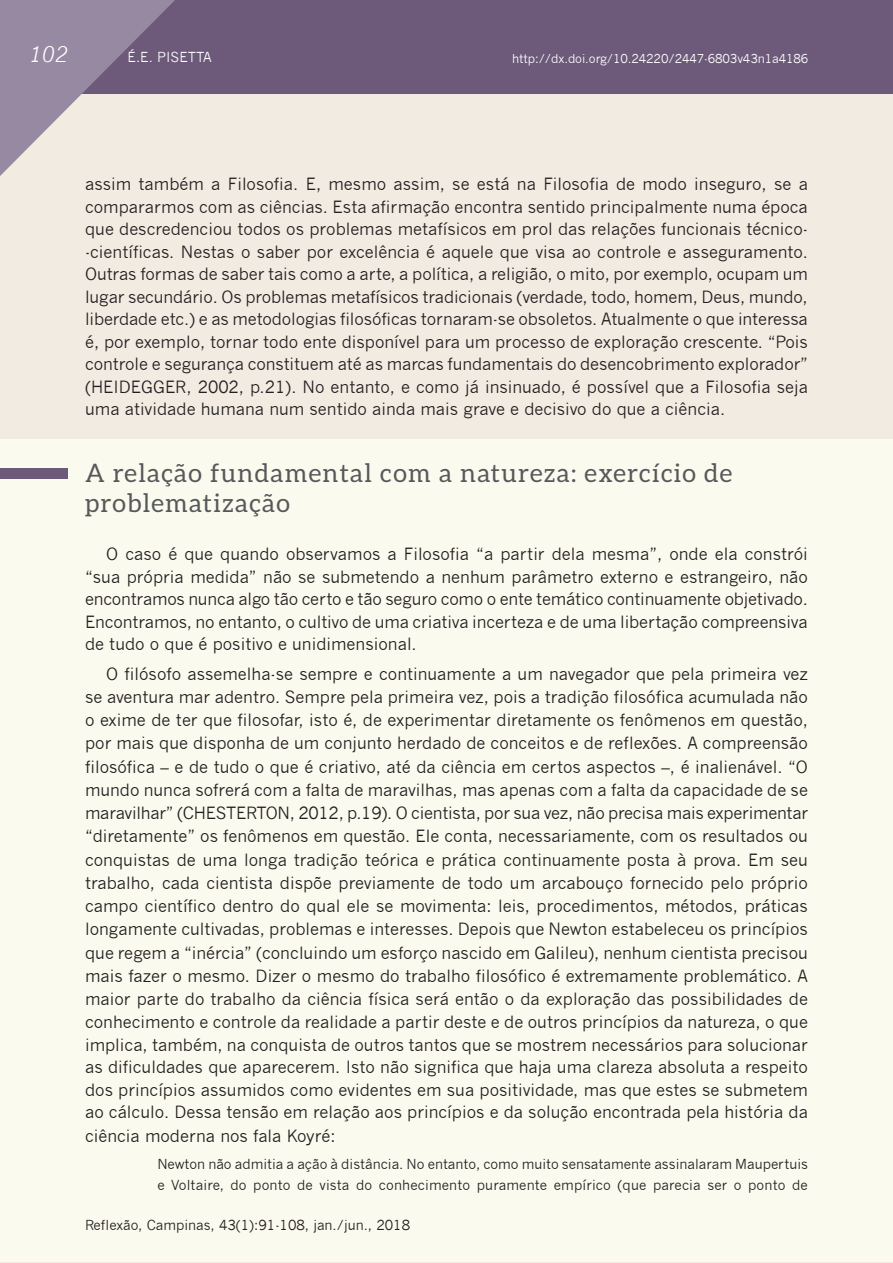
<style>
.page{position:relative;width:893px;height:1263px;background:#fff}
.page>*{position:absolute;margin:0;border:0;box-sizing:border-box;transform-origin:0 0}
.t1{font:25.5px/30.6px "Aleo";letter-spacing:.05em;color:#57585a}
.t2{font:italic 21px "News Gothic";color:#fff}
.t3{font:16.5px/23.1px "News Gothic";color:#231f20;text-align:justify}
.t4{font:13.5px/21px "News Gothic";color:#231f20}
.t5{font:13.5px "News Gothic";color:#fff}
.t6{font:12px "News Gothic";letter-spacing:-.01em;color:#fff}
</style>
<div class="page">
<div style="left:0;top:93px;width:893px;height:1170px;background:#f1ebe1"></div>
<div style="left:0;top:0;width:893px;height:93px;background:#6d597a"></div>
<svg style="left:0;top:0;width:176px;height:176px"></svg>
<div style="left:0;top:439px;width:893px;height:822px;background:#fbfaee"></div>
<hr style="left:892px;top:93px;width:1px;height:1168px;background:#fbfaee">
<div style="left:0;top:468px;width:68px;height:11px;background:#6d597a"></div>
<p class="t2" style="left:29px;top:42px;width:41px">102</p>
<p class="t5" style="left:128px;top:49px;width:86px">É.E. PISETTA</p>
<p class="t6" style="left:512px;top:51px;width:298px">http://dx.doi.org/10.24220/2447-6803v43n1a4186</p>
<p class="t3" style="left:85px;top:173px;width:724px;line-height:22.5px">assim também a Filosofia. E, mesmo assim, se está na Filosofia de modo inseguro, se a compararmos com as ciências. Esta afirmação encontra sentido principalmente numa época que descredenciou todos os problemas metafísicos em prol das relações funcionais técnico--científicas. Nestas o saber por excelência é aquele que visa ao controle e asseguramento.<br>Outras formas de saber tais como a arte, a política, a religião, o mito, por exemplo, ocupam um lugar secundário. Os problemas metafísicos tradicionais (verdade, todo, homem, Deus, mundo, liberdade etc.) e as metodologias filosóficas tornaram-se obsoletos. Atualmente o que interessa é, por exemplo, tornar todo ente disponível para um processo de exploração crescente. “Pois controle e segurança constituem até as marcas fundamentais do desencobrimento explorador” (HEIDEGGER, 2002, p.21). No entanto, e como já insinuado, é possível que a Filosofia seja uma atividade humana num sentido ainda mais grave e decisivo do que a ciência.</p>
<h1 class="t1" style="left:85px;top:457px;width:649px">A relação fundamental com a natureza: exercício de problematização</h1>
<p class="t3" style="left:85px;top:543px;width:724px;line-height:22.5px;text-indent:21px">O caso é que quando observamos a Filosofia “a partir dela mesma”, onde ela constrói “sua própria medida” não se submetendo a nenhum parâmetro externo e estrangeiro, não encontramos nunca algo tão certo e tão seguro como o ente temático continuamente objetivado.<br>Encontramos, no entanto, o cultivo de uma criativa incerteza e de uma libertação compreensiva de tudo o que é positivo e unidimensional.</p>
<p class="t3" style="left:85px;top:662px;width:725px;text-indent:21px">O filósofo assemelha-se sempre e continuamente a um navegador que pela primeira vez se aventura mar adentro. Sempre pela primeira vez, pois a tradição filosófica acumulada não o exime de ter que filosofar, isto é, de experimentar diretamente os fenômenos em questão, por mais que disponha de um conjunto herdado de conceitos e de reflexões. A compreensão filosófica – e de tudo o que é criativo, até da ciência em certos aspectos –, é inalienável. “O mundo nunca sofrerá com a falta de maravilhas, mas apenas com a falta da capacidade de se maravilhar” (CHESTERTON, 2012, p.19). O cientista, por sua vez, não precisa mais experimentar “diretamente” os fenômenos em questão. Ele conta, necessariamente, com os resultados ou conquistas de uma longa tradição teórica e prática continuamente posta à prova. Em seu trabalho, cada cientista dispõe previamente de todo um arcabouço fornecido pelo próprio campo científico dentro do qual ele se movimenta: leis, procedimentos, métodos, práticas longamente cultivadas, problemas e interesses. Depois que Newton estabeleceu os princípios que regem a “inércia” (concluindo um esforço nascido em Galileu), nenhum cientista precisou mais fazer o mesmo. Dizer o mesmo do trabalho filosófico é extremamente problemático. A maior parte do trabalho da ciência física será então o da exploração das possibilidades de conhecimento e controle da realidade a partir deste e de outros princípios da natureza, o que implica, também, na conquista de outros tantos que se mostrem necessários para solucionar as dificuldades que aparecerem. Isto não significa que haja uma clareza absoluta a respeito dos princípios assumidos como evidentes em sua positividade, mas que estes se submetem ao cálculo. Dessa tensão em relação aos princípios e da solução encontrada pela história da ciência moderna nos fala Koyré:</p>
<p class="t4" style="left:157px;top:1153px;width:652px">Newton não admitia a ação à distância. No entanto, como muito sensatamente assinalaram Maupertuis e Voltaire, do ponto de vista do conhecimento puramente empírico (que parecia ser o ponto de</p>
<p class="t4" style="left:85px;top:1215px;width:327px">Reflexão, Campinas, 43(1):91-108, jan./jun., 2018</p>
</div>
